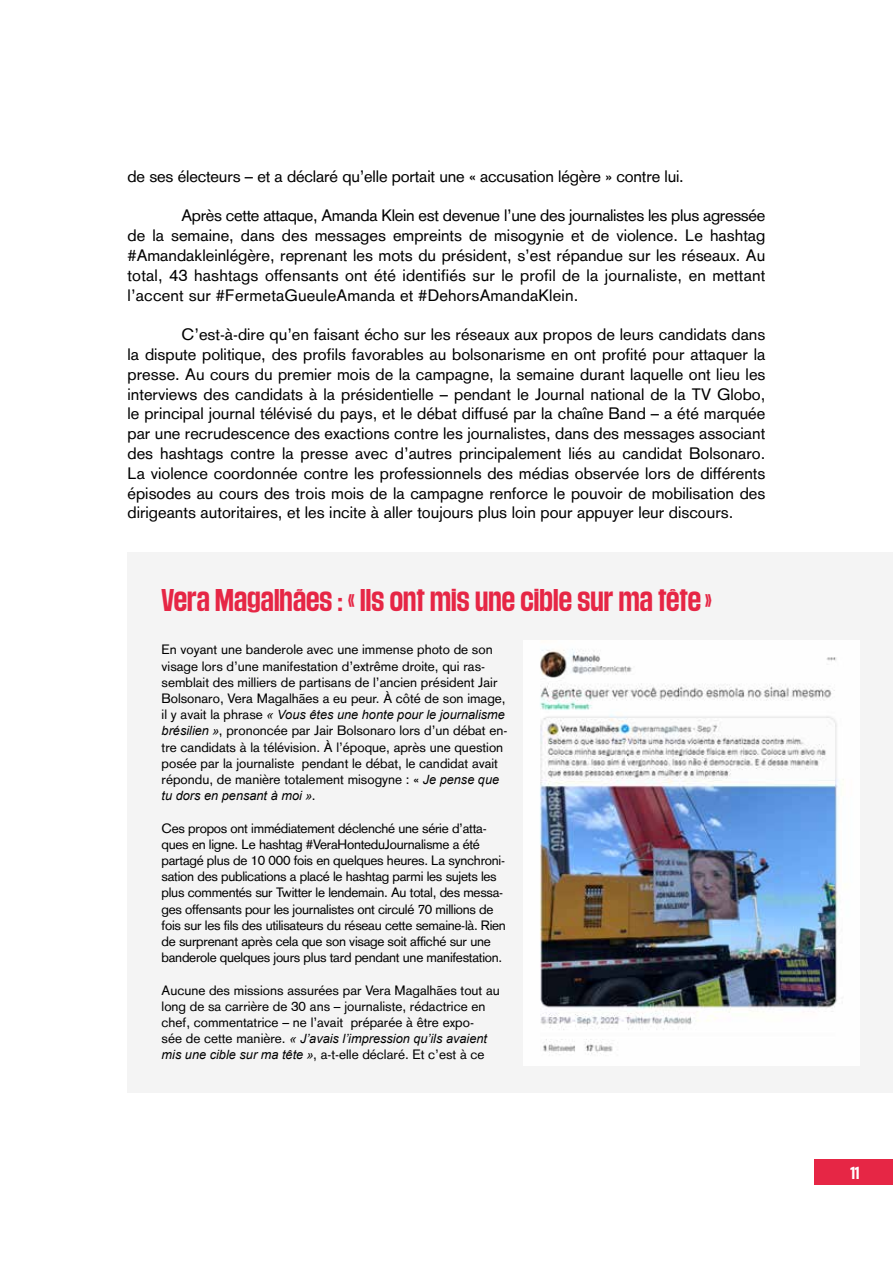
<style>
.page{position:relative;width:893px;height:1263px;background:#fff}
.page>*{position:absolute;margin:0;border:0;box-sizing:border-box;transform-origin:0 0}
.t1{font:700 semi-condensed 27px "Media Sans";letter-spacing:.03em;color:#e62645}
.t2{font:16.5px/19.8px "Akzidenz Grotesk";color:#000;text-align:justify}
.t3{font:700 semi-condensed 15px "Media Sans";color:#fff}
.t4{font:13.5px/16.2px "Akzidenz Grotesk";color:#000}
.t5{font:13.5px/16.2px "Akzidenz Grotesk";letter-spacing:-.02em;color:#000}
.t6{font:italic 12.75px "Arial";color:#000}
.s1{font-family:"Akzidenz Grotesk";font-style:normal;font-size:13.5px}
.s2{font-family:"Arial";font-style:italic;font-size:12.75px}
</style>
<div class="page">
<div style="left:814px;top:1160px;width:79px;height:25px;background:#e62645"></div>
<div style="left:128px;top:553px;width:765px;height:540px;background:#f4f4f4"></div>
<img style="left:540px;top:641px;width:313px;height:415px">
<p class="t2" style="left:128px;top:166px;width:558px">de ses électeurs – et a déclaré qu’elle portait une « accusation légère » contre lui.</p>
<p class="t2" style="left:128px;top:206px;width:639px;text-indent:54px">Après cette attaque, Amanda Klein est devenue l’une des journalistes les plus agressée de la semaine, dans des messages empreints de misogynie et de violence. Le hashtag #Amandakleinlégère, reprenant les mots du président, s’est répandue sur les réseaux. Au total, 43 hashtags offensants ont été identifiés sur le profil de la journaliste, en mettant l’accent sur #FermetaGueuleAmanda et #DehorsAmandaKlein.</p>
<p class="t2" style="left:128px;top:325px;width:639px;text-indent:54px">C’est-à-dire qu’en faisant écho sur les réseaux aux propos de leurs candidats dans la dispute politique, des profils favorables au bolsonarisme en ont profité pour attaquer la presse. Au cours du premier mois de la campagne, la semaine durant laquelle ont lieu les interviews des candidats à la présidentielle – pendant le Journal national de la TV Globo, le principal journal télévisé du pays, et le débat diffusé par la chaîne Band – a été marquée par une recrudescence des exactions contre les journalistes, dans des messages associant des hashtags contre la presse avec d’autres principalement liés au candidat Bolsonaro.<br>La violence coordonnée contre les professionnels des médias observée lors de différents épisodes au cours des trois mois de la campagne renforce le pouvoir de mobilisation des dirigeants autoritaires, et les incite à aller toujours plus loin pour appuyer leur discours.</p>
<h1 class="t1" style="left:162px;top:584px;width:551px">Vera Magalhães : « Ils ont mis une cible sur ma tête »</h1>
<p class="t4" style="left:162px;top:641px;width:346px">En voyant une banderole avec une immense photo de son visage lors d’une manifestation d’extrême droite, qui ras&shy;semblait des milliers de partisans de l’ancien président Jair Bolsonaro, Vera Magalhães a eu peur. À côté de son image,</p>
<p class="t6" style="left:162px;top:706px;width:345px"><span class="s1">il y avait la phrase</span> « Vous êtes une honte pour le journalisme</p>
<p class="t4" style="left:162px;top:722px;width:347px"><span class="s2">brésilien »</span>, prononcée par Jair Bolsonaro lors d’un débat en&shy;tre candidats à la télévision. À l’époque, après une question posée par la journaliste pendant le débat, le candidat avait répondu, de manière totalement misogyne : « <span class="s2">Je pense que</span></p>
<p class="t6" style="left:162px;top:787px;width:155px">tu dors en pensant à moi »<span class="s1">.</span></p>
<p class="t5" style="left:162px;top:820px;width:346px">Ces propos ont immédiatement déclenché une série d’atta&shy;ques en ligne. Le hashtag #VeraHonteduJournalisme a été partagé plus de 10 000 fois en quelques heures. La synchroni&shy;sation des publications a placé le hashtag parmi les sujets les plus commentés sur Twitter le lendemain. Au total, des messa&shy;ges offensants pour les journalistes ont circulé 70 millions de fois sur les fils des utilisateurs du réseau cette semaine-là. Rien de surprenant après cela que son visage soit affiché sur une banderole quelques jours plus tard pendant une manifestation.</p>
<p class="t4" style="left:162px;top:982px;width:340px">Aucune des missions assurées par Vera Magalhães tout au long de sa carrière de 30 ans – journaliste, rédactrice en chef, commentatrice – ne l’avait préparée à être expo-</p>
<p class="t6" style="left:162px;top:1030px;width:327px"><span class="s1">sée de cette manière.</span> « J’avais l’impression qu’ils avaient</p>
<p class="t4" style="left:162px;top:1046px;width:324px"><span class="s2">mis une cible sur ma tête »</span>, a-t-elle déclaré. Et c’est à ce</p>
<p class="t3" style="left:851px;top:1164px;width:10px">11</p>
</div>
